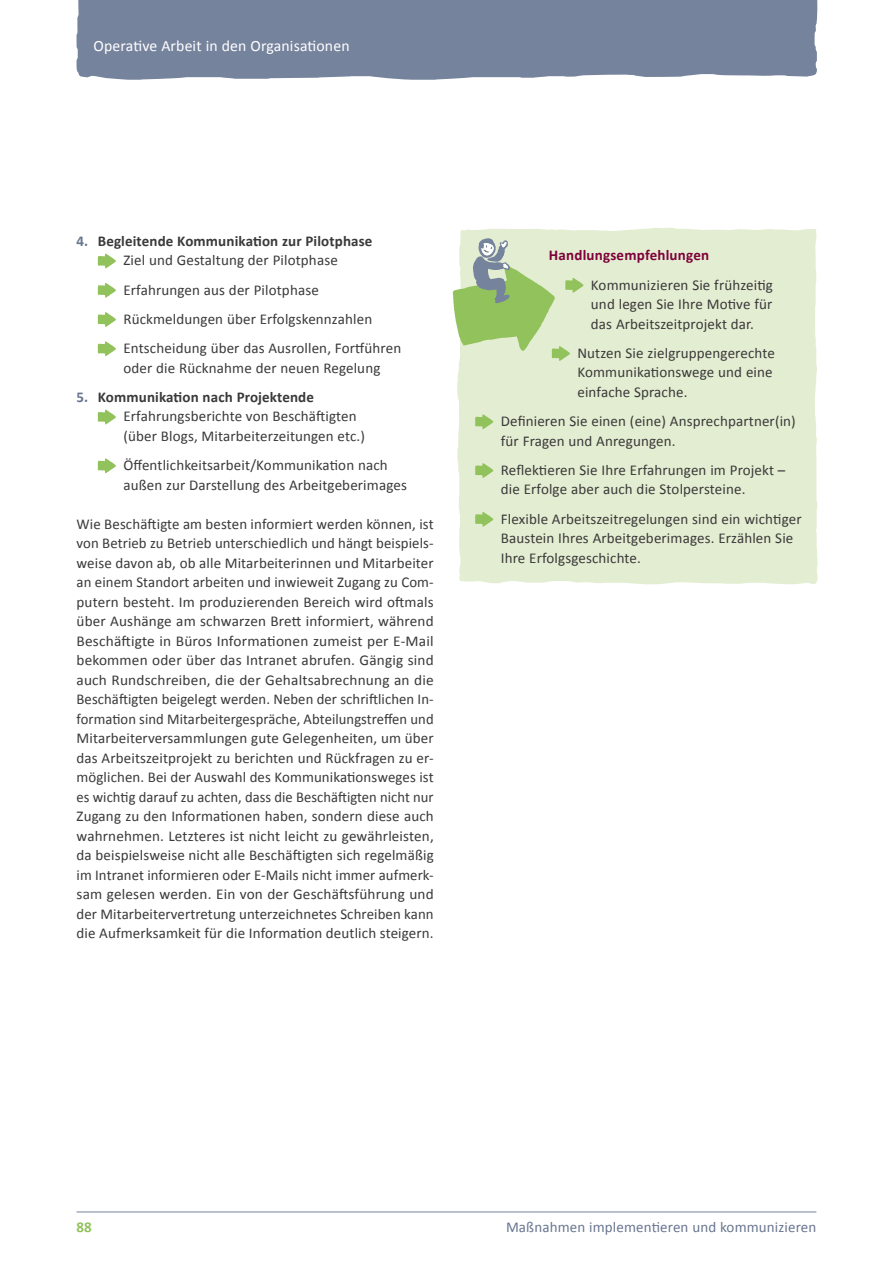
<style>
.page{position:relative;width:893px;height:1263px;background:#fff}
.page>*{position:absolute;margin:0;border:0;box-sizing:border-box;transform-origin:0 0}
.t1{font:15.75px "Calibri";letter-spacing:.01em;color:#fff}
.t2{font:15px/19.5px "Calibri";letter-spacing:.01em;color:#393939}
.t3{font:700 15px/19.5px "Calibri";letter-spacing:.01em;color:#393939}
.t4{font:15px "Calibri";letter-spacing:.01em;color:#697690}
.t5{font:700 15px "Calibri";letter-spacing:.015em;color:#7e003a}
.t6{font:700 15px "Calibri";color:#92c25b}
.s1{color:#697690}
.s2{font-weight:400}
.s3{font-weight:700;color:#697690}
.s4{font-weight:700}
</style>
<div class="page">
<hr style="left:77px;top:1211px;width:739px;height:1px;background:#76839d">
<div style="left:77px;top:0;width:741px;height:80px;background:#76839d"></div>
<svg style="left:98px;top:254px;width:18px;height:14px"></svg>
<svg style="left:98px;top:283px;width:18px;height:15px"></svg>
<svg style="left:98px;top:312px;width:18px;height:15px"></svg>
<svg style="left:98px;top:341px;width:18px;height:15px"></svg>
<svg style="left:98px;top:410px;width:18px;height:14px"></svg>
<svg style="left:98px;top:458px;width:18px;height:15px"></svg>
<div style="left:457px;top:228px;width:360px;height:356px;background:#e3edd1"></div>
<svg style="left:475px;top:414px;width:18px;height:15px"></svg>
<svg style="left:475px;top:463px;width:18px;height:15px"></svg>
<svg style="left:475px;top:512px;width:18px;height:15px"></svg>
<svg style="left:453px;top:238px;width:130px;height:123px;background:#c1d7a7"></svg>
<p class="t1" style="left:94px;top:36px;width:258px">Operative Arbeit in den Organisationen</p>
<p class="t3" style="left:123px;top:231px;width:251px;text-indent:-47px"><span class="s1">4.</span> Begleitende Kommunikation zur Pilotphase<br><span class="s2">Ziel und Gestaltung der Pilotphase</span></p>
<p class="t2" style="left:123px;top:275px;width:279px;line-height:29.2px">Erfahrungen aus der Pilotphase<br>Rückmeldungen über Erfolgskennzahlen<br>Entscheidung über das Ausrollen, Fortführen</p>
<p class="t2" style="left:123px;top:358px;width:258px">oder die Rücknahme der neuen Regelung</p>
<p class="t2" style="left:123px;top:387px;width:243px;text-indent:-47px"><span class="s3">5.</span> <span class="s4">Kommunikation nach Projektende<br></span>Erfahrungsberichte von Beschäftigten (über Blogs, Mitarbeiterzeitungen etc.)</p>
<p class="t2" style="left:123px;top:455px;width:285px">Öffentlichkeitsarbeit/Kommunikation nach außen zur Darstellung des Arbeitgeberimages</p>
<p class="t2" style="left:77px;top:514px;width:359px;text-align:justify">Wie Beschäftigte am besten informiert werden können, ist von Betrieb zu Betrieb unterschiedlich und hängt beispiels&shy;weise davon ab, ob alle Mitarbeiterinnen und Mitarbeiter an einem Standort arbeiten und inwieweit Zugang zu Com&shy;putern besteht. Im produzierenden Bereich wird oftmals über Aushänge am schwarzen Brett informiert, während Beschäftigte in Büros Informationen zumeist per E-Mail bekommen oder über das Intranet abrufen. Gängig sind auch Rundschreiben, die der Gehaltsabrechnung an die Beschäftigten beigelegt werden. Neben der schriftlichen In&shy;formation sind Mitarbeitergespräche, Abteilungstreffen und Mitarbeiterversammlungen gute Gelegenheiten, um über das Arbeitszeitprojekt zu berichten und Rückfragen zu er&shy;möglichen. Bei der Auswahl des Kommunikationsweges ist es wichtig darauf zu achten, dass die Beschäftigten nicht nur Zugang zu den Informationen haben, sondern diese auch wahrnehmen. Letzteres ist nicht leicht zu gewährleisten, da beispielsweise nicht alle Beschäftigten sich regelmäßig im Intranet informieren oder E-Mails nicht immer aufmerk&shy;sam gelesen werden. Ein von der Geschäftsführung und der Mitarbeitervertretung unterzeichnetes Schreiben kann die Aufmerksamkeit für die Information deutlich steigern.</p>
<p class="t5" style="left:549px;top:246px;width:162px">Handlungsempfehlungen</p>
<p class="t2" style="left:591px;top:275px;width:183px;text-align:justify">Kommunizieren Sie frühzeitig und legen Sie Ihre Motive für das Arbeitszeitprojekt dar.</p>
<p class="t2" style="left:577px;top:343px;width:199px">Nutzen Sie zielgruppengerechte<br>Kommunikationswege und eine einfache Sprache.</p>
<p class="t2" style="left:501px;top:411px;width:296px">Definieren Sie einen (eine) Ansprechpartner(in) für Fragen und Anregungen.</p>
<p class="t2" style="left:501px;top:460px;width:286px">Reflektieren Sie Ihre Erfahrungen im Projekt – die Erfolge aber auch die Stolpersteine.</p>
<p class="t2" style="left:501px;top:509px;width:302px">Flexible Arbeitszeitregelungen sind ein wichtiger<br>Baustein Ihres Arbeitgeberimages. Erzählen Sie<br>Ihre Erfolgsgeschichte.</p>
<p class="t6" style="left:77px;top:1217px;width:17px">88</p>
<p class="t4" style="left:506px;top:1217px;width:312px">Maßnahmen implementieren und kommunizieren</p>
</div>
